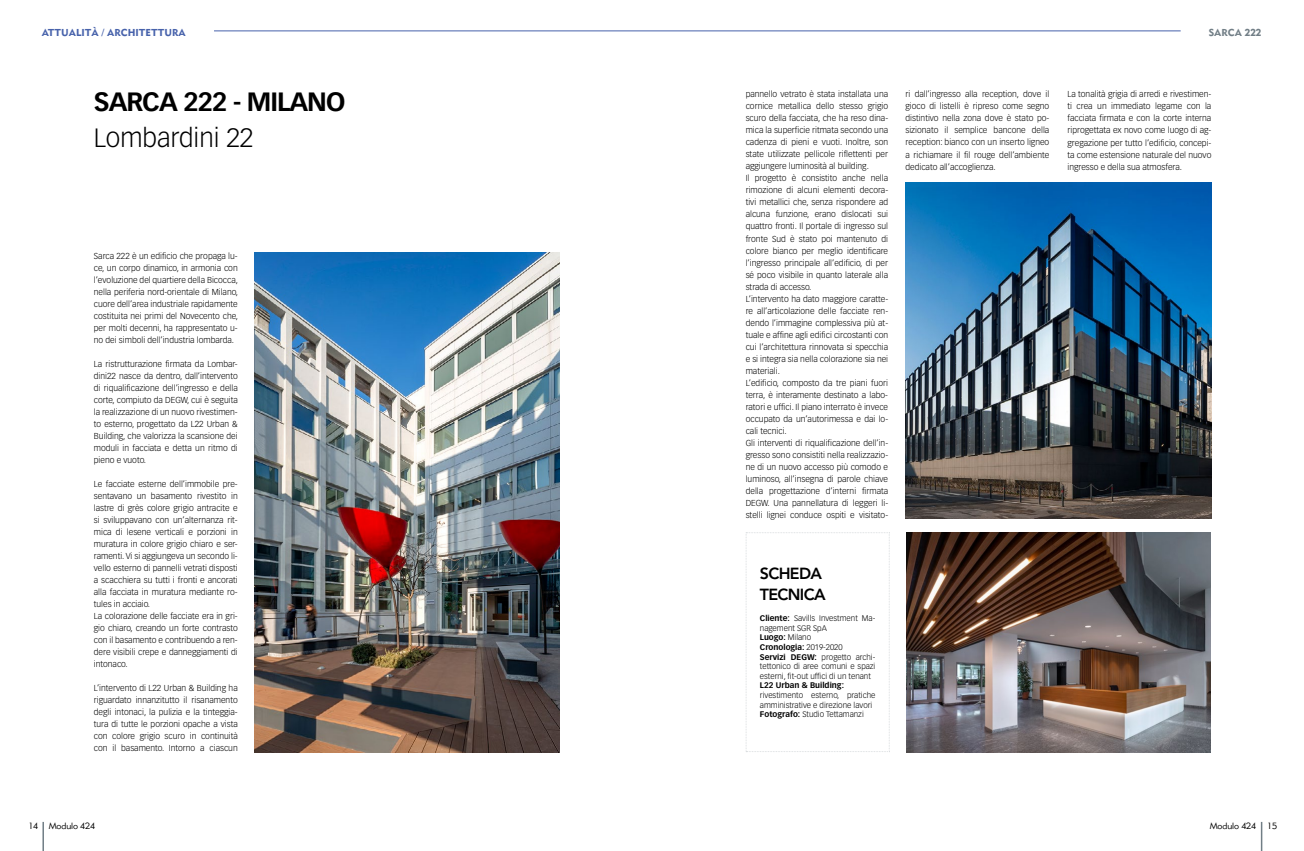
<style>
.page{position:relative;width:1304px;height:851px;background:#fff}
.page>*{position:absolute;margin:0;border:0;box-sizing:border-box;transform-origin:0 0}
.t1{font:700 26px "Vectora LT Std";letter-spacing:-.04em;color:#000}
.t2{font:300 26px "Vectora LT Std";color:#000}
.t3{font:800 16px/21px "Avenir LT Std";letter-spacing:-.04em;color:#000}
.t4{font:10px "Metro Black LT Two";color:#4762ab}
.t5{font:10px "Metro Black LT Two";color:#717e86}
.t6{font:9px "Metro Lite LT Two";letter-spacing:-.015em;color:#000}
.t7{font:300 8.5px/12px "Vectora LT Std";color:#000;text-align:justify}
.t8{font:300 8px/9.6px "Vectora LT Std";color:#000}
.t9{font:700 8px "Vectora LT Std";color:#000}
.s1{font-weight:700}
</style>
<div class="page">
<hr style="left:42px;top:821px;width:2px;height:29px;background:#717e86">
<svg style="left:1261px;top:821px;width:1px;height:29px"></svg>
<hr style="left:214px;top:30px;width:967px;height:1px;background:#4762ab">
<img style="left:905px;top:182px;width:306px;height:336px">
<svg style="left:746px;top:532px;width:144px;height:220px"></svg>
<img style="left:907px;top:532px;width:303px;height:219px">
<img style="left:254px;top:252px;width:305px;height:499px">
<p class="t4" style="left:42px;top:26px;width:145px">ATTUALITÀ / ARCHITETTURA</p>
<p class="t5" style="left:1209px;top:26px;width:54px">SARCA 222</p>
<h1 class="t1" style="left:94px;top:86px;width:253px">SARCA 222 - MILANO</h1>
<h1 class="t2" style="left:94px;top:123px;width:161px">Lombardini 22</h1>
<p class="t7" style="left:94px;top:250px;width:146px">Sarca 222 è un edificio che propaga lu&shy;ce, un corpo dinamico, in armonia con l’evoluzione del quartiere della Bicocca, nella periferia nord-orientale di Milano, cuore dell’area industriale rapidamente costituita nei primi del Novecento che, per molti decenni, ha rappresentato u&shy;no dei simboli dell’industria lombarda.</p>
<p class="t7" style="left:94px;top:358px;width:145px">La ristrutturazione firmata da Lombar&shy;dini22 nasce da dentro, dall’intervento di riqualificazione dell’ingresso e della corte, compiuto da DEGW, cui è seguita la realizzazione di un nuovo rivestimen&shy;to esterno, progettato da L22 Urban &amp; Building, che valorizza la scansione dei moduli in facciata e detta un ritmo di pieno e vuoto.</p>
<p class="t7" style="left:94px;top:478px;width:145px;text-align:left">Le facciate esterne dell’immobile pre&shy;sentavano un basamento rivestito in lastre di grès colore grigio antracite e si sviluppavano con un’alternanza rit&shy;mica di lesene verticali e porzioni in muratura in colore grigio chiaro e ser&shy;ramenti. Vi si aggiungeva un secondo li&shy;vello esterno di pannelli vetrati disposti a scacchiera su tutti i fronti e ancorati alla facciata in muratura mediante ro&shy;tules in acciaio.<br>La colorazione delle facciate era in gri&shy;gio chiaro, creando un forte contrasto con il basamento e contribuendo a ren&shy;dere visibili crepe e danneggiamenti di intonaco.</p>
<p class="t7" style="left:94px;top:682px;width:145px">L’intervento di L22 Urban &amp; Building ha riguardato innanzitutto il risanamento degli intonaci, la pulizia e la tinteggia&shy;tura di tutte le porzioni opache a vista con colore grigio scuro in continuità con il basamento. Intorno a ciascun</p>
<p class="t7" style="left:746px;top:88px;width:144px;text-align:left">pannello vetrato è stata installata una cornice metallica dello stesso grigio scuro della facciata, che ha reso dina&shy;mica la superficie ritmata secondo una cadenza di pieni e vuoti. Inoltre, son state utilizzate pellicole riflettenti per aggiungere luminosità al building.<br>Il progetto è consistito anche nella rimozione di alcuni elementi decora&shy;tivi metallici che, senza rispondere ad alcuna funzione, erano dislocati sui quattro fronti. Il portale di ingresso sul fronte Sud è stato poi mantenuto di colore bianco per meglio identificare l’ingresso principale all’edificio, di per sé poco visibile in quanto laterale alla strada di accesso.<br>L’intervento ha dato maggiore caratte&shy;re all’articolazione delle facciate ren&shy;dendo l’immagine complessiva più at&shy;tuale e affine agli edifici circostanti con cui l’architettura rinnovata si specchia e si integra sia nella colorazione sia nei materiali.<br>L’edificio, composto da tre piani fuori terra, è interamente destinato a labo&shy;ratori e uffici. Il piano interrato è invece occupato da un’autorimessa e dai lo&shy;cali tecnici.<br>Gli interventi di riqualificazione dell’in&shy;gresso sono consistiti nella realizzazio&shy;ne di un nuovo accesso più comodo e luminoso, all’insegna di parole chiave della progettazione d’interni firmata DEGW. Una pannellatura di leggeri li&shy;stelli lignei conduce ospiti e visitato-</p>
<p class="t7" style="left:905px;top:88px;width:145px">ri dall’ingresso alla reception, dove il gioco di listelli è ripreso come segno distintivo nella zona dove è stato po&shy;sizionato il semplice bancone della reception: bianco con un inserto ligneo a richiamare il fil rouge dell’ambiente dedicato all’accoglienza.</p>
<p class="t7" style="left:1067px;top:88px;width:145px">La tonalità grigia di arredi e rivestimen&shy;ti crea un immediato legame con la facciata firmata e con la corte interna riprogettata ex novo come luogo di ag&shy;gregazione per tutto l’edificio, concepi&shy;ta come estensione naturale del nuovo ingresso e della sua atmosfera.</p>
<h2 class="t3" style="left:760px;top:563px;width:67px">SCHEDA<br>TECNICA</h2>
<p class="t8" style="left:760px;top:613px;width:117px"><span class="s1">Cliente:</span> Savills Investment Ma&shy;nagement SGR SpA<br><span class="s1">Luogo:</span> Milano<br><span class="s1">Cronologia:</span> 2019-2020<br><span class="s1">Servizi DEGW:</span> progetto archi&shy;tettonico di aree comuni e spazi esterni, fit-out uffici di un tenant</p>
<p class="t9" style="left:760px;top:680px;width:86px">L22 Urban &amp; Building:</p>
<p class="t8" style="left:760px;top:690px;width:117px">rivestimento esterno, pratiche amministrative e direzione lavori<br><span class="s1">Fotografo:</span> Studio Tettamanzi</p>
<p class="t6" style="left:28px;top:820px;width:68px">14 Modulo 424</p>
<p class="t6" style="left:1210px;top:820px;width:69px">Modulo 424 15</p>
</div>
